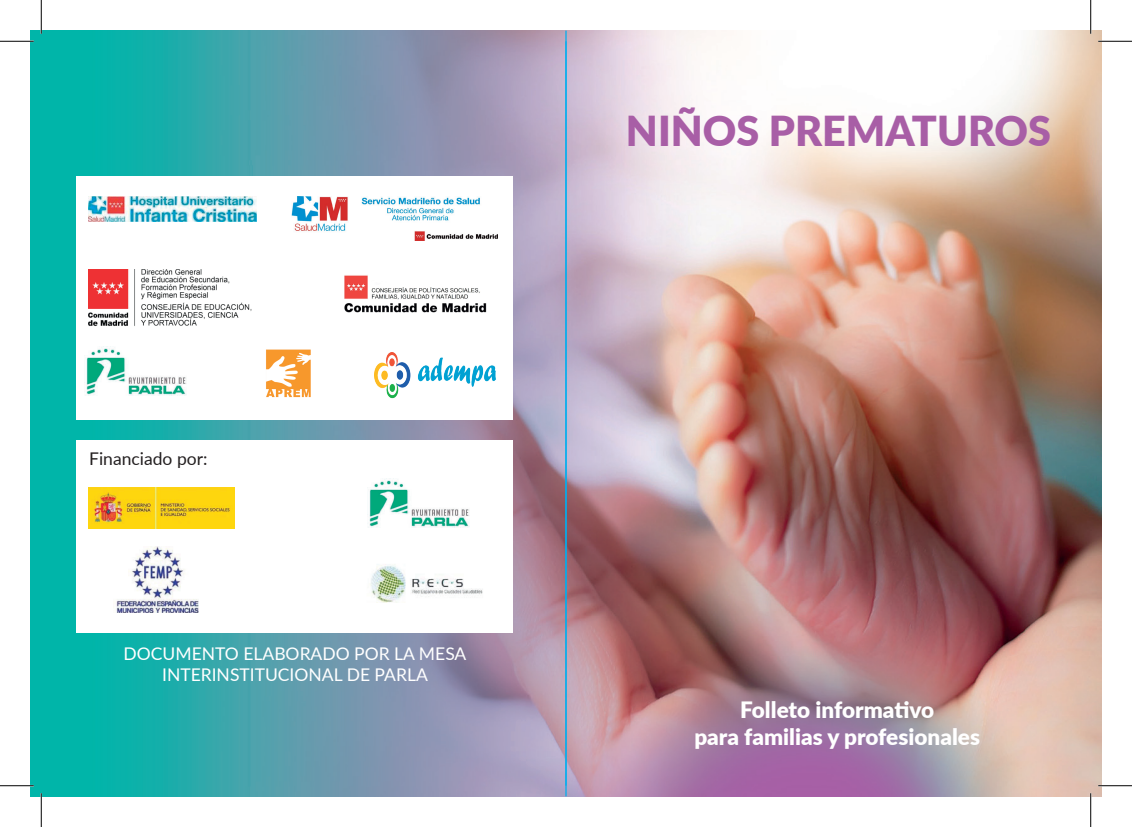
<style>
.page{position:relative;width:1132px;height:827px;background:#fff}
.page>*{position:absolute;margin:0;border:0;box-sizing:border-box;transform-origin:0 0}
.t1{font:900 41.25px "Lato";color:#a85ea6}
.t2{font:900 22.5px/27px "Lato";color:#fff;text-align:center}
.t3{font:17.5px/21px "Lato";color:#fff;text-align:center}
.t4{font:17.5px "Lato";color:#231f20}
</style>
<div class="page">
<img style="left:31px;top:31px;width:1070px;height:765px">
<div style="left:77px;top:177px;width:436px;height:243px;background:#fff"></div>
<div style="left:77px;top:441px;width:436px;height:192px;background:#fff"></div>
<img style="left:89px;top:269px;width:162px;height:57px">
<img style="left:344px;top:275px;width:143px;height:38px">
<img style="left:291px;top:196px;width:206px;height:45px">
<img style="left:89px;top:196px;width:167px;height:26px">
<img style="left:89px;top:488px;width:146px;height:40px">
<img style="left:370px;top:564px;width:113px;height:39px">
<img style="left:116px;top:546px;width:82px;height:66px">
<img style="left:375px;top:352px;width:121px;height:46px">
<img style="left:367px;top:478px;width:102px;height:50px">
<img style="left:266px;top:349px;width:45px;height:49px">
<img style="left:84px;top:347px;width:102px;height:49px">
<hr style="left:565px;top:31px;width:1px;height:765px;background:#00aeef">
<hr style="left:0;top:40px;width:34px;height:2px;background:#fff">
<hr style="left:1098px;top:40px;width:33px;height:2px;background:#fff">
<hr style="left:40px;top:0;width:2px;height:34px;background:#fff">
<hr style="left:40px;top:793px;width:2px;height:34px;background:#fff">
<hr style="left:1089px;top:0;width:2px;height:34px;background:#fff">
<hr style="left:1089px;top:793px;width:2px;height:34px;background:#fff">
<hr style="left:0;top:41px;width:34px;height:1px;background:#000">
<hr style="left:1098px;top:41px;width:33px;height:1px;background:#000">
<hr style="left:0;top:785px;width:34px;height:1px;background:#000">
<hr style="left:1098px;top:785px;width:33px;height:1px;background:#000">
<hr style="left:41px;top:0;width:1px;height:34px;background:#000">
<hr style="left:41px;top:793px;width:1px;height:34px;background:#000">
<hr style="left:1090px;top:0;width:1px;height:34px;background:#000">
<hr style="left:1090px;top:793px;width:1px;height:34px;background:#000">
<p class="t4" style="left:89px;top:446px;width:120px">Financiado por:</p>
<p class="t3" style="left:123px;top:642px;width:344px">DOCUMENTO ELABORADO POR LA MESA<br>INTERINSTITUCIONAL DE PARLA</p>
<h1 class="t1" style="left:626px;top:100px;width:426px">NIÑOS PREMATUROS</h1>
<p class="t2" style="left:694px;top:695px;width:287px">Folleto informativo<br>para familias y profesionales</p>
</div>
